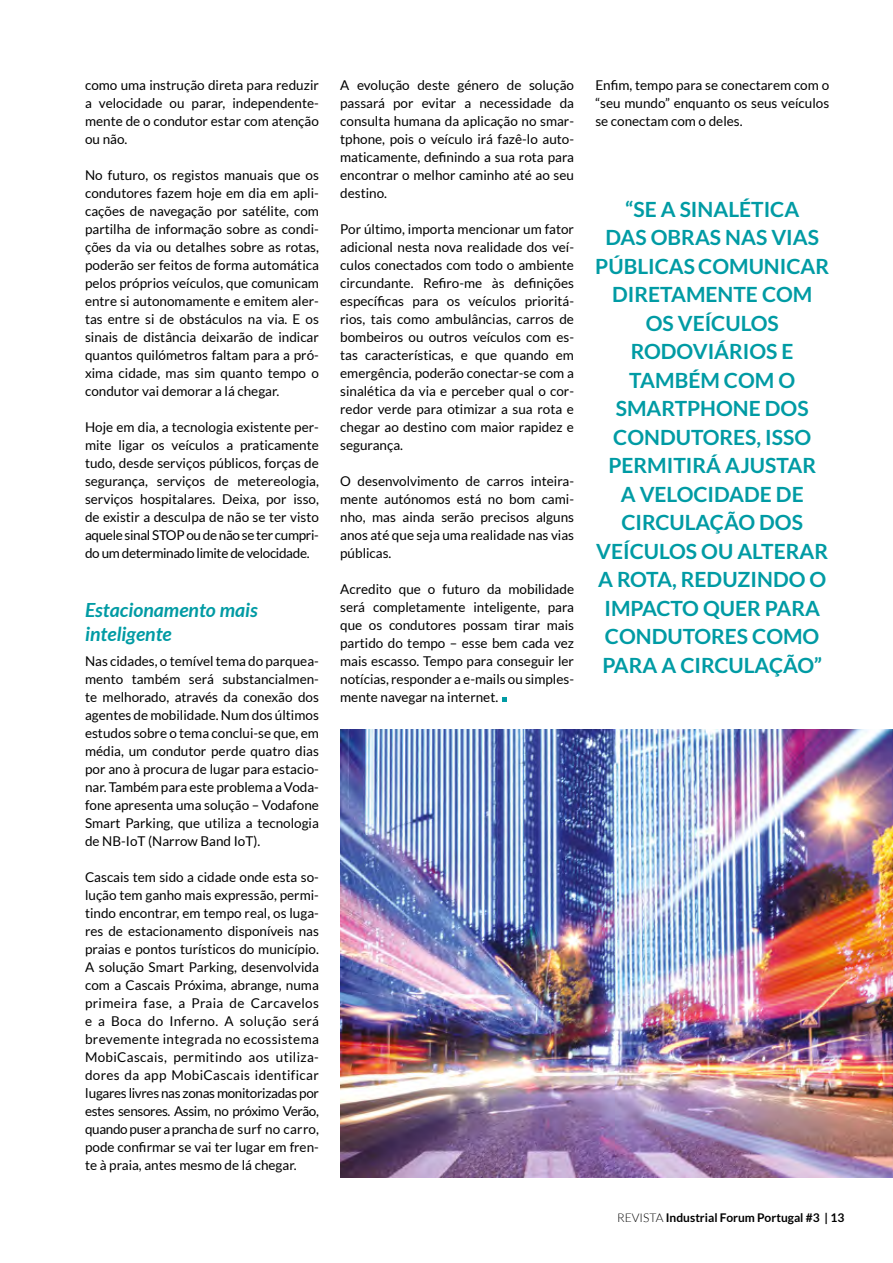
<style>
.page{position:relative;width:893px;height:1263px;background:#fff}
.page>*{position:absolute;margin:0;border:0;box-sizing:border-box;transform-origin:0 0}
.t1{font:700 21px/28.5px "Lato";color:#009ba4;text-align:center}
.t2{font:italic 700 19.5px/23.4px "Lato";color:#009ba4}
.t3{font:13.5px/18px "Lato";color:#000;text-align:justify}
.t4{font:700 12px "Lato";color:#000}
.s1{font-weight:300}
</style>
<div class="page">
<img style="left:340px;top:729px;width:553px;height:449px">
<svg style="left:502px;top:697px;width:4px;height:5px"></svg>
<p class="t3" style="left:85px;top:76px;width:235px">como uma instrução direta para reduzir a velocidade ou parar, independente&shy;mente de o condutor estar com atenção ou não.</p>
<p class="t3" style="left:85px;top:166px;width:235px">No futuro, os registos manuais que os condutores fazem hoje em dia em apli&shy;cações de navegação por satélite, com partilha de informação sobre as condi&shy;ções da via ou detalhes sobre as rotas, poderão ser feitos de forma automática pelos próprios veículos, que comunicam entre si autonomamente e emitem aler&shy;tas entre si de obstáculos na via. E os sinais de distância deixarão de indicar quantos quilómetros faltam para a pró&shy;xima cidade, mas sim quanto tempo o condutor vai demorar a lá chegar.</p>
<p class="t3" style="left:85px;top:418px;width:235px">Hoje em dia, a tecnologia existente per&shy;mite ligar os veículos a praticamente tudo, desde serviços públicos, forças de segurança, serviços de metereologia, serviços hospitalares. Deixa, por isso, de existir a desculpa de não se ter visto aquele sinal STOP ou de não se ter cumpri&shy;do um determinado limite de velocidade.</p>
<h2 class="t2" style="left:85px;top:599px;width:174px">Estacionamento mais inteligente</h2>
<p class="t3" style="left:85px;top:652px;width:235px">Nas cidades, o temível tema do parquea&shy;mento também será substancialmen&shy;te melhorado, através da conexão dos agentes de mobilidade. Num dos últimos estudos sobre o tema conclui-se que, em média, um condutor perde quatro dias por ano à procura de lugar para estacio&shy;nar. Também para este problema a Voda&shy;fone apresenta uma solução – Vodafone Smart Parking, que utiliza a tecnologia de NB-IoT (Narrow Band IoT).</p>
<p class="t3" style="left:85px;top:868px;width:235px">Cascais tem sido a cidade onde esta so&shy;lução tem ganho mais expressão, permi&shy;tindo encontrar, em tempo real, os luga&shy;res de estacionamento disponíveis nas praias e pontos turísticos do município.<br>A solução Smart Parking, desenvolvida com a Cascais Próxima, abrange, numa primeira fase, a Praia de Carcavelos e a Boca do Inferno. A solução será brevemente integrada no ecossistema MobiCascais, permitindo aos utiliza&shy;dores da app MobiCascais identificar lugares livres nas zonas monitorizadas por estes sensores. Assim, no próximo Verão, quando puser a prancha de surf no carro, pode confirmar se vai ter lugar em fren&shy;te à praia, antes mesmo de lá chegar.</p>
<p class="t3" style="left:340px;top:76px;width:235px">A evolução deste género de solução passará por evitar a necessidade da consulta humana da aplicação no smar&shy;tphone, pois o veículo irá fazê-lo auto&shy;maticamente, definindo a sua rota para encontrar o melhor caminho até ao seu destino.</p>
<p class="t3" style="left:340px;top:220px;width:235px">Por último, importa mencionar um fator adicional nesta nova realidade dos veí&shy;culos conectados com todo o ambiente circundante. Refiro-me às definições específicas para os veículos prioritá&shy;rios, tais como ambulâncias, carros de bombeiros ou outros veículos com es&shy;tas características, e que quando em emergência, poderão conectar-se com a sinalética da via e perceber qual o cor&shy;redor verde para otimizar a sua rota e chegar ao destino com maior rapidez e segurança.</p>
<p class="t3" style="left:340px;top:472px;width:235px">O desenvolvimento de carros inteira&shy;mente autónomos está no bom cami&shy;nho, mas ainda serão precisos alguns anos até que seja uma realidade nas vias públicas.</p>
<p class="t3" style="left:340px;top:580px;width:235px">Acredito que o futuro da mobilidade será completamente inteligente, para que os condutores possam tirar mais partido do tempo – esse bem cada vez mais escasso. Tempo para conseguir ler notícias, responder a e-mails ou simples&shy;mente navegar na internet.</p>
<p class="t3" style="left:595px;top:76px;width:235px">Enfim, tempo para se conectarem com o “seu mundo” enquanto os seus veículos se conectam com o deles.</p>
<p class="t1" style="left:595px;top:195px;width:235px">“SE A SI NALÉTICA<br>DAS OBRAS NAS VI AS<br>PÚBLICAS COMUNICAR<br>DI RETAMENTE COM<br>OS VEÍCULOS<br>RODOVIÁRI OS E<br>TAMBÉM COM O<br>SMARTPHONE DOS<br>CONDUTORES, I SSO<br>PERMITI RÁ AJUSTAR<br>A VELOCI DADE DE<br>CI RCULAÇÃO DOS<br>VEÍCULOS OU ALTERAR<br>A ROTA, REDUZI NDO O<br>I MPACTO QUER PARA<br>CONDUTORES COMO<br>PARA A CI RCULAÇÃO”</p>
<p class="t4" style="left:617px;top:1211px;width:229px"><span class="s1">REVISTA</span> INDUSTRIAL FORUM PORTUGAL #3 | 13</p>
</div>
